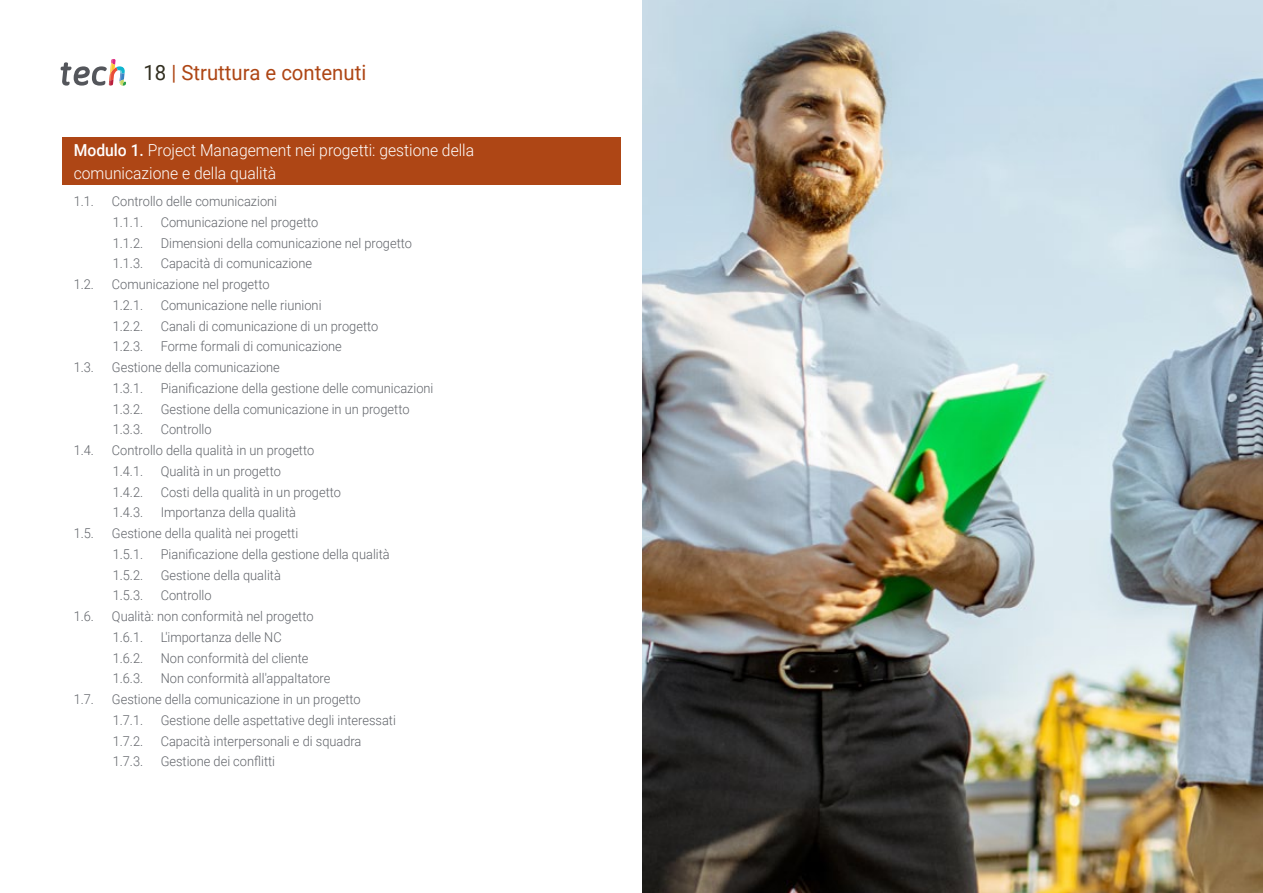
<style>
.page{position:relative;width:1263px;height:893px;background:#fff}
.page>*{position:absolute;margin:0;border:0;box-sizing:border-box;transform-origin:0 0}
.t1{font:21px "Roboto";color:#ae4615}
.t2{font:300 16.5px/22.5px "Roboto";color:#fff;scale:.95 1}
.t3{font:300 13.5px/20.7px "Roboto";color:#61646a;scale:.95 1}
.s1{color:#312e20}
.s2{font-weight:500}
</style>
<div class="page">
<div style="left:63px;top:138px;width:558px;height:47px;background:#ae4615"></div>
<svg style="left:61px;top:59px;width:65px;height:27px"></svg>
<img style="left:642px;top:0;width:621px;height:893px">
<h1 class="t1" style="left:144px;top:57px;width:224px"><span class="s1">18</span> | Struttura e contenuti</h1>
<p class="t2" style="left:74px;top:139px;width:423px"><span class="s2">Modulo 1.</span> Project Management nei progetti: gestione della comunicazione e della qualità</p>
<p class="t3" style="left:74px;top:190px;width:23px">1.1.</p>
<p class="t3" style="left:112px;top:190px;width:175px">Controllo delle comunicazioni<br>1.1.1.</p>
<p class="t3" style="left:161px;top:211px;width:167px">Comunicazione nel progetto</p>
<p class="t3" style="left:113px;top:232px;width:34px">1.1.2.</p>
<p class="t3" style="left:161px;top:232px;width:266px">Dimensioni della comunicazione nel progetto</p>
<p class="t3" style="left:113px;top:253px;width:34px">1.1.3.</p>
<p class="t3" style="left:161px;top:253px;width:161px">Capacità di comunicazione</p>
<p class="t3" style="left:74px;top:273px;width:23px">1.2.</p>
<p class="t3" style="left:112px;top:273px;width:167px">Comunicazione nel progetto<br>1.2.1.</p>
<p class="t3" style="left:161px;top:294px;width:171px">Comunicazione nelle riunioni</p>
<p class="t3" style="left:113px;top:315px;width:34px">1.2.2.</p>
<p class="t3" style="left:161px;top:315px;width:231px">Canali di comunicazione di un progetto</p>
<p class="t3" style="left:113px;top:336px;width:34px">1.2.3.</p>
<p class="t3" style="left:161px;top:336px;width:192px">Forme formali di comunicazione</p>
<p class="t3" style="left:74px;top:356px;width:23px">1.3.</p>
<p class="t3" style="left:112px;top:356px;width:178px">Gestione della comunicazione<br>1.3.1.</p>
<p class="t3" style="left:161px;top:377px;width:289px">Pianificazione della gestione delle comunicazioni</p>
<p class="t3" style="left:113px;top:398px;width:34px">1.3.2.</p>
<p class="t3" style="left:161px;top:398px;width:263px">Gestione della comunicazione in un progetto</p>
<p class="t3" style="left:113px;top:419px;width:34px">1.3.3.</p>
<p class="t3" style="left:161px;top:419px;width:55px">Controllo</p>
<p class="t3" style="left:74px;top:439px;width:23px">1.4.</p>
<p class="t3" style="left:112px;top:439px;width:214px">Controllo della qualità in un progetto<br>1.4.1.</p>
<p class="t3" style="left:161px;top:460px;width:128px">Qualità in un progetto</p>
<p class="t3" style="left:113px;top:481px;width:34px">1.4.2.</p>
<p class="t3" style="left:161px;top:481px;width:191px">Costi della qualità in un progetto</p>
<p class="t3" style="left:113px;top:502px;width:34px">1.4.3.</p>
<p class="t3" style="left:161px;top:502px;width:144px">Importanza della qualità</p>
<p class="t3" style="left:74px;top:522px;width:23px">1.5.</p>
<p class="t3" style="left:112px;top:522px;width:198px">Gestione della qualità nei progetti<br>1.5.1.</p>
<p class="t3" style="left:161px;top:543px;width:243px">Pianificazione della gestione della qualità</p>
<p class="t3" style="left:113px;top:564px;width:34px">1.5.2.</p>
<p class="t3" style="left:161px;top:564px;width:128px">Gestione della qualità</p>
<p class="t3" style="left:113px;top:585px;width:34px">1.5.3.</p>
<p class="t3" style="left:161px;top:585px;width:55px">Controllo</p>
<p class="t3" style="left:74px;top:605px;width:23px">1.6.</p>
<p class="t3" style="left:112px;top:605px;width:214px">Qualità: non conformità nel progetto<br>1.6.1.</p>
<p class="t3" style="left:161px;top:626px;width:129px">L'importanza delle NC</p>
<p class="t3" style="left:113px;top:647px;width:34px">1.6.2.</p>
<p class="t3" style="left:161px;top:647px;width:157px">Non conformità del cliente</p>
<p class="t3" style="left:113px;top:668px;width:34px">1.6.3.</p>
<p class="t3" style="left:161px;top:668px;width:180px">Non conformità all'appaltatore</p>
<p class="t3" style="left:74px;top:688px;width:23px">1.7.</p>
<p class="t3" style="left:112px;top:688px;width:263px">Gestione della comunicazione in un progetto<br>1.7.1.</p>
<p class="t3" style="left:161px;top:709px;width:249px">Gestione delle aspettative degli interessati</p>
<p class="t3" style="left:113px;top:730px;width:34px">1.7.2.</p>
<p class="t3" style="left:161px;top:730px;width:213px">Capacità interpersonali e di squadra</p>
<p class="t3" style="left:113px;top:751px;width:34px">1.7.3.</p>
<p class="t3" style="left:161px;top:751px;width:122px">Gestione dei conflitti</p>
</div>
